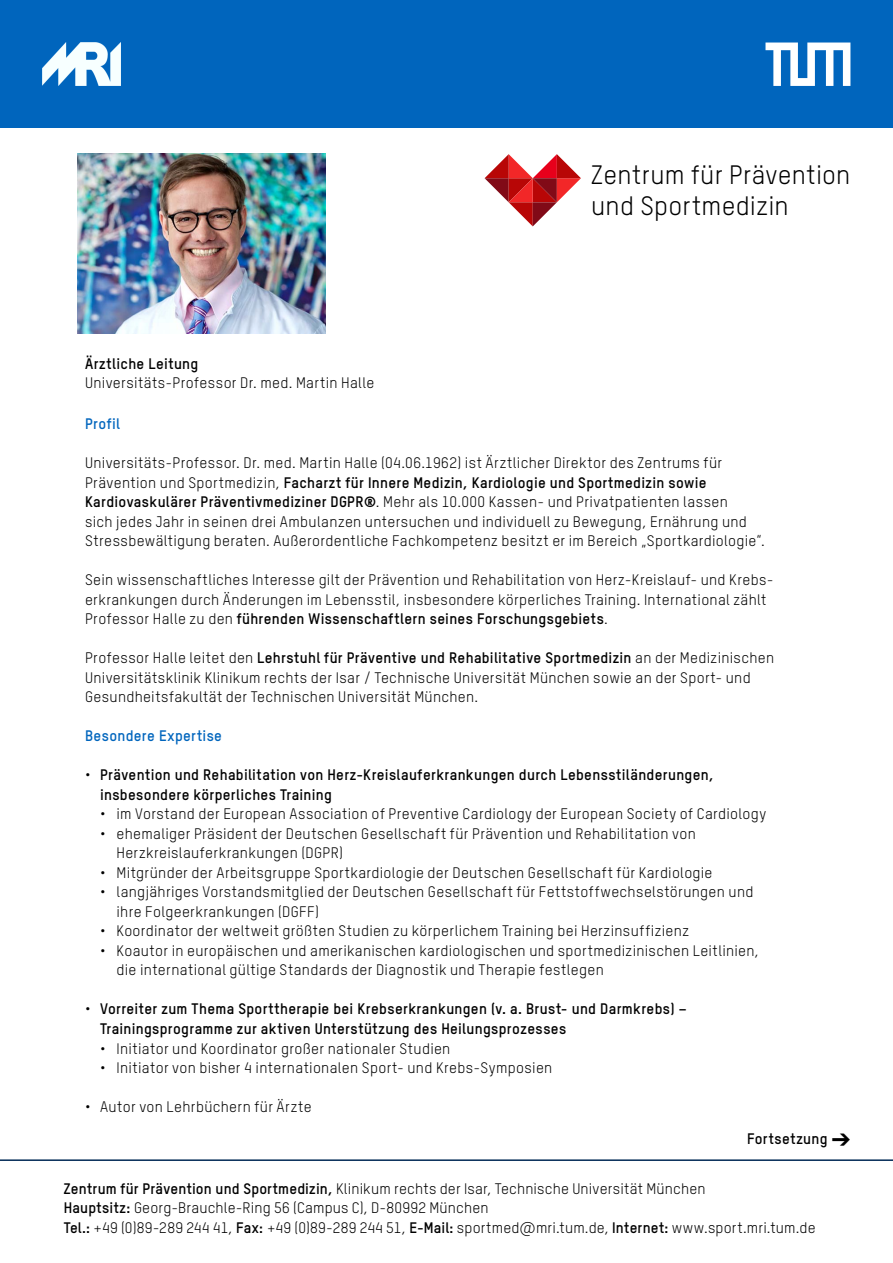
<style>
.page{position:relative;width:893px;height:1263px;background:#fff}
.page>*{position:absolute;margin:0;border:0;box-sizing:border-box;transform-origin:0 0}
.t1{font:26.1px/31.3px "TSTAR";letter-spacing:.01em;color:#000}
.t2{font:15px/19.5px "TSTAR";letter-spacing:.02em;color:#000}
.t3{font:700 15px/19.5px "TSTAR";letter-spacing:.02em;color:#000}
.t4{font:700 15px "TSTAR";letter-spacing:.025em;color:#0065bd}
.s1{font-weight:700}
.s2{font-weight:400}
</style>
<div class="page">
<svg style="left:485px;top:154px;width:96px;height:72px"></svg>
<div style="left:0;top:0;width:893px;height:128px;background:#0065bd"></div>
<img style="left:43px;top:43px;width:77px;height:42px">
<svg style="left:765px;top:43px;width:85px;height:43px"></svg>
<hr style="left:0;top:1159px;width:893px;height:2px;background:#002956">
<img style="left:78px;top:153px;width:248px;height:181px">
<p class="t3" style="left:85px;top:353px;width:115px">Ärztliche Leitung</p>
<p class="t2" style="left:85px;top:373px;width:291px">Universitäts-Professor Dr. med. Martin Halle</p>
<h1 class="t1" style="left:591px;top:158px;width:261px">Zentrum für Prävention und Sportmedizin</h1>
<p class="t4" style="left:85px;top:415px;width:36px">Profil</p>
<p class="t2" style="left:85px;top:453px;width:681px">Universitäts-Professor. Dr. med. Martin Halle (04.06.1962) ist Ärztlicher Direktor des Zentrums für Prävention und Sportmedizin, <span class="s1">Facharzt für Innere Medizin, Kardiologie und Sportmedizin sowie Kardiovaskulärer Präventivmediziner DGPR®</span>. Mehr als 10.000 Kassen- und Privatpatienten lassen<br>sich jedes Jahr in seinen drei Ambulanzen untersuchen und individuell zu Bewegung, Ernährung und Stressbewältigung beraten. Außerordentliche Fachkompetenz besitzt er im Bereich „Sportkardiologie“.</p>
<p class="t2" style="left:85px;top:570px;width:690px">Sein wissenschaftliches Interesse gilt der Prävention und Rehabilitation von Herz-Kreislauf- und Krebs&shy;erkrankungen durch Änderungen im Lebensstil, insbesondere körperliches Training. International zählt<br>Professor Halle zu den <span class="s1">führenden Wissenschaftlern seines Forschungsgebiets</span>.</p>
<p class="t2" style="left:85px;top:648px;width:691px">Professor Halle leitet den <span class="s1">Lehrstuhl für Präventive und Rehabilitative Sportmedizin</span> an der Medizinischen<br>Universitätsklinik Klinikum rechts der Isar / Technische Universität München sowie an der Sport- und<br>Gesundheitsfakultät der Technischen Universität München.</p>
<p class="t4" style="left:85px;top:727px;width:139px">Besondere Expertise</p>
<p class="t3" style="left:100px;top:765px;width:615px;text-indent:-15px"><span class="s2">•</span> Prävention und Rehabilitation von Herz-Kreislauferkrankungen durch Lebensstiländerungen, insbesondere körperliches Training</p>
<p class="t2" style="left:100px;top:804px;width:668px">• im Vorstand der European Association of Preventive Cardiology der European Society of Cardiology</p>
<p class="t2" style="left:117px;top:824px;width:581px;text-indent:-16px">• ehemaliger Präsident der Deutschen Gesellschaft für Prävention und Rehabilitation von<br>Herzkreislauferkrankungen (DGPR)</p>
<p class="t2" style="left:100px;top:863px;width:614px">• Mitgründer der Arbeitsgruppe Sportkardiologie der Deutschen Gesellschaft für Kardiologie</p>
<p class="t2" style="left:117px;top:882px;width:638px;text-indent:-16px">• langjähriges Vorstandsmitglied der Deutschen Gesellschaft für Fettstoffwechselstörungen und ihre Folgeerkrankungen (DGFF)</p>
<p class="t2" style="left:100px;top:921px;width:590px">• Koordinator der weltweit größten Studien zu körperlichem Training bei Herzinsuffizienz</p>
<p class="t2" style="left:117px;top:941px;width:644px;text-indent:-16px">• Koautor in europäischen und amerikanischen kardiologischen und sportmedizinischen Leitlinien, die international gültige Standards der Diagnostik und Therapie festlegen</p>
<p class="t3" style="left:100px;top:999px;width:589px;text-indent:-15px"><span class="s2">•</span> Vorreiter zum Thema Sporttherapie bei Krebserkrankungen (v. a. Brust- und Darmkrebs) –<br>Trainingsprogramme zur aktiven Unterstützung des Heilungsprozesses</p>
<p class="t2" style="left:100px;top:1038px;width:352px">• Initiator und Koordinator großer nationaler Studien</p>
<p class="t2" style="left:100px;top:1058px;width:454px">• Initiator von bisher 4 internationalen Sport- und Krebs-Symposien</p>
<p class="t2" style="left:85px;top:1097px;width:228px">• Autor von Lehrbüchern für Ärzte</p>
<p class="t3" style="left:747px;top:1128px;width:105px">Fortsetzung ➔</p>
<p class="t2" style="left:64px;top:1178px;width:753px"><span class="s1">Zentrum für Prävention und Sportmedizin,</span> Klinikum rechts der Isar, Technische Universität München<br><span class="s1">Hauptsitz:</span> Georg-Brauchle-Ring 56 (Campus C), D-80992 München<br><span class="s1">Tel.:</span> +49 (0)89-289 244 41, <span class="s1">Fax:</span> +49 (0)89-289 244 51, <span class="s1">E-Mail:</span> sportmed@mri.tum.de, <span class="s1">Internet:</span> www.sport.mri.tum.de</p>
</div>
